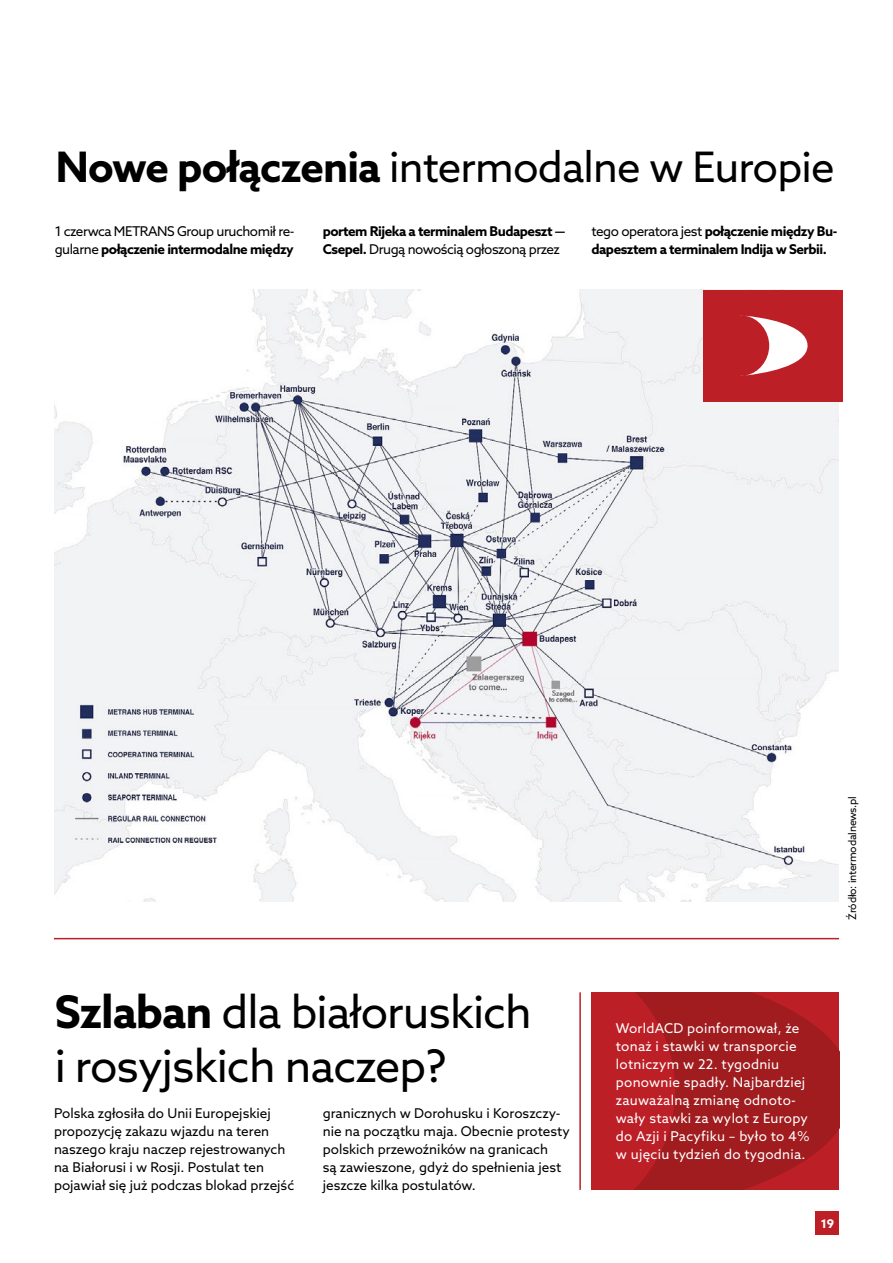
<style>
.page{position:relative;width:893px;height:1263px;background:#fff}
.page>*{position:absolute;margin:0;border:0;box-sizing:border-box;transform-origin:0 0}
.t1{font:45px/54px "Azo Sans";letter-spacing:-.02em;color:#000}
.t2{font:42px "Azo Sans";letter-spacing:-.02em;color:#000}
.t3{font:13.5px/18px "Azo Sans";color:#000}
.t4{font:13.5px/18px "Azo Sans";letter-spacing:.02em;color:#fff}
.t5{font:700 13.5px/18px "Azo Sans";letter-spacing:-.035em;color:#000}
.t6{font:13.5px/18px "Azo Sans";letter-spacing:-.035em;color:#000}
.t7{font:700 12px "Azo Sans";color:#fff}
.t8{font:10.5px "Azo Sans";letter-spacing:-.02em;color:#000}
.s1{font-weight:700}
.s2{font-weight:400}
</style>
<div class="page">
<hr style="left:54px;top:938px;width:785px;height:1px;background:#bd1f27">
<hr style="left:579px;top:992px;width:2px;height:198px;background:#bd1f27">
<img style="left:54px;top:290px;width:785px;height:612px">
<svg style="left:591px;top:992px;width:248px;height:198px;background:#aa1d22"></svg>
<div style="left:704px;top:290px;width:139px;height:111px;background:#bd1f27"></div>
<svg style="left:740px;top:315px;width:67px;height:61px"></svg>
<div style="left:816px;top:1212px;width:23px;height:23px;background:#bd1f27"></div>
<h2 class="t2" style="left:56px;top:139px;width:780px"><span class="s1">Nowe połączenia</span> intermodalne w Europie</h2>
<p class="t6" style="left:55px;top:222px;width:241px">1 czerwca METRANS Group uruchomił re&shy;gularne <span class="s1">połączenie intermodalne między</span></p>
<p class="t5" style="left:323px;top:221px;width:244px">portem Rijeka a terminalem Budapeszt —<br>Csepel. <span class="s2">Drugą nowością ogłoszoną przez</span></p>
<p class="t5" style="left:591px;top:221px;width:247px"><span class="s2">tego operatora jest</span> połączenie między Bu&shy;dapesztem a terminalem Indija w Serbii.</p>
<h1 class="t1" style="left:55px;top:984px;width:479px"><span class="s1">Szlaban</span> dla białoruskich i rosyjskich naczep?</h1>
<p class="t3" style="left:54px;top:1104px;width:242px">Polska zgłosiła do Unii Europejskiej propozycję zakazu wjazdu na teren naszego kraju naczep rejestrowanych na Białorusi i w Rosji. Postulat ten pojawiał się już podczas blokad przejść</p>
<p class="t3" style="left:323px;top:1104px;width:249px">granicznych w Dorohusku i Koroszczy&shy;nie na początku maja. Obecnie protesty polskich przewoźników na granicach<br>są zawieszone, gdyż do spełnienia jest jeszcze kilka postulatów.</p>
<p class="t8" style="left:846px;top:920px;width:125px;rotate:-90deg">Źródło: intermodalnews.pl</p>
<p class="t4" style="left:616px;top:1019px;width:195px">WorldACD poinformował, że tonaż i stawki w transporcie lotniczym w 22. tygodniu ponownie spadły. Najbardziej zauważalną zmianę odnoto&shy;wały stawki za wylot z Europy do Azji i Pacyfiku – było to 4% w ujęciu tydzień do tygodnia.</p>
<p class="t7" style="left:821px;top:1215px;width:15px">19</p>
</div>
